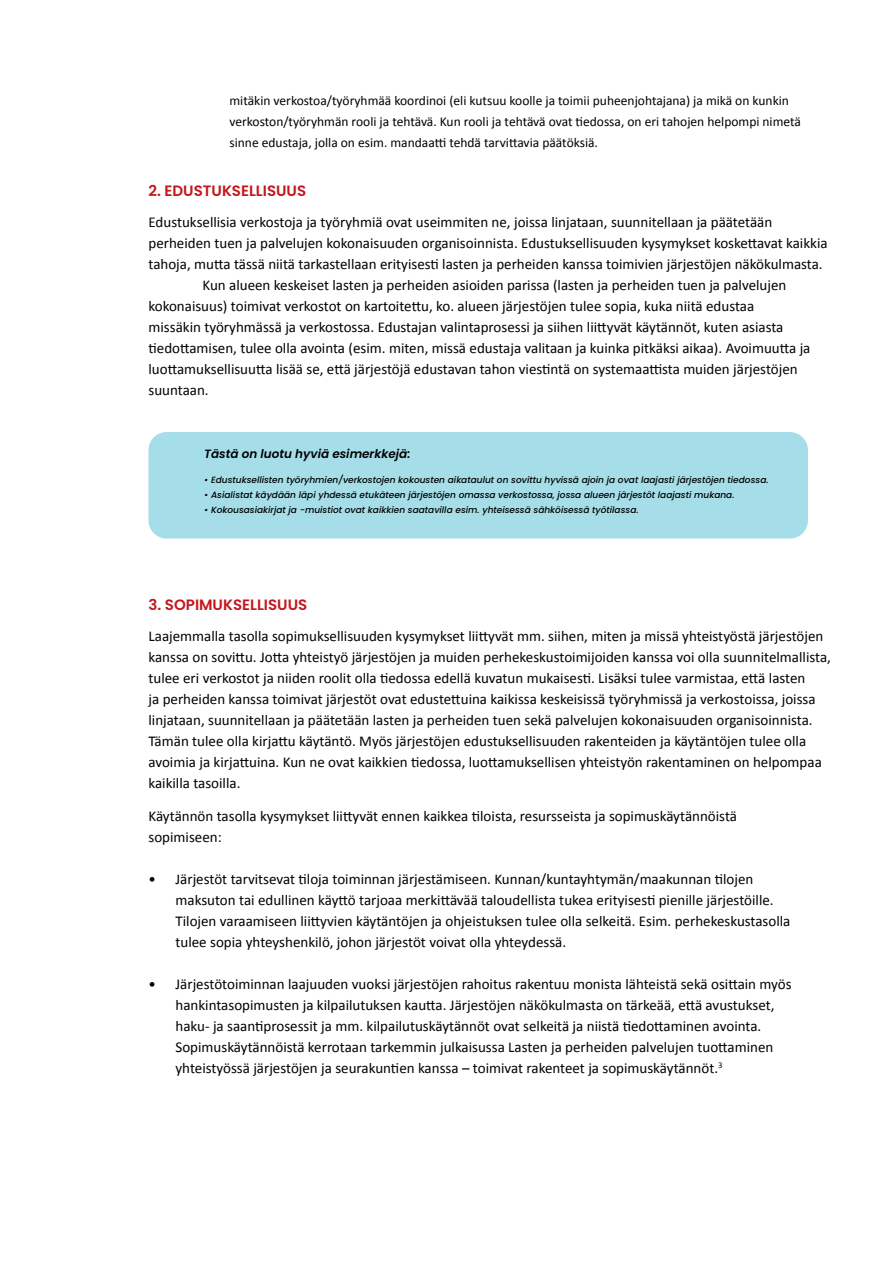
<style>
.page{position:relative;width:893px;height:1263px;background:#fff}
.page>*{position:absolute;margin:0;border:0;box-sizing:border-box;transform-origin:0 0}
.leipis{font:15px/21px "Calibri";color:#000}
.pieni_punainen_otsik{font:600 15px "Poppins";color:#c4161c}
.leipis-2{font:13.5px/21px "Calibri";color:#000}
.infolaatikko{font:italic 600 12px "Poppins";color:#000}
.infolaatikko-2{font:italic 500 9px "Poppins";color:#000}
</style>
<div class="page">
<div style="left:148px;top:432px;width:660px;height:107px;background:#a5dee9;border-radius:18px"></div>
<p class="leipis-2" style="left:230px;top:89px;width:573px">mitäkin verkostoa/työryhmää koordinoi (eli kutsuu koolle ja toimii puheenjohtajana) ja mikä on kunkin verkoston/työryhmän rooli ja tehtävä. Kun rooli ja tehtävä ovat tiedossa, on eri tahojen helpompi nimetä sinne edustaja, jolla on esim. mandaatti tehdä tarvittavia päätöksiä.</p>
<p class="pieni_punainen_otsik" style="left:148px;top:182px;width:159px">2. EDUSTUKSELLISUUS</p>
<p class="leipis" style="left:148px;top:211px;width:625px">Edustuksellisia verkostoja ja työryhmiä ovat useimmiten ne, joissa linjataan, suunnitellaan ja päätetään</p>
<p class="leipis" style="left:148px;top:232px;width:681px">perheiden tuen ja palvelujen kokonaisuuden organisoinnista. Edustuksellisuuden kysymykset koskettavat kaikkia</p>
<p class="leipis" style="left:148px;top:253px;width:676px">tahoja, mutta tässä niitä tarkastellaan erityisesti lasten ja perheiden kanssa toimivien järjestöjen näkökulmasta.</p>
<p class="leipis" style="left:202px;top:274px;width:585px">Kun alueen keskeiset lasten ja perheiden asioiden parissa (lasten ja perheiden tuen ja palvelujen</p>
<p class="leipis" style="left:148px;top:295px;width:607px">kokonaisuus) toimivat verkostot on kartoitettu, ko. alueen järjestöjen tulee sopia, kuka niitä edustaa</p>
<p class="leipis" style="left:148px;top:316px;width:636px">missäkin työryhmässä ja verkostossa. Edustajan valintaprosessi ja siihen liittyvät käytännöt, kuten asiasta</p>
<p class="leipis" style="left:148px;top:337px;width:663px">tiedottamisen, tulee olla avointa (esim. miten, missä edustaja valitaan ja kuinka pitkäksi aikaa). Avoimuutta ja</p>
<p class="leipis" style="left:148px;top:358px;width:651px">luottamuksellisuutta lisää se, että järjestöjä edustavan tahon viestintä on systemaattista muiden järjestöjen</p>
<p class="leipis" style="left:148px;top:379px;width:62px">suuntaan.</p>
<p class="infolaatikko" style="left:204px;top:447px;width:208px">Tästä on luotu hyviä esimerkkejä:</p>
<p class="infolaatikko-2" style="left:204px;top:475px;width:566px">• Edustuksellisten työryhmien/verkostojen kokousten aikataulut on sovittu hyvissä ajoin ja ovat laajasti järjestöjen tiedossa.</p>
<p class="infolaatikko-2" style="left:204px;top:490px;width:532px">• Asialistat käydään läpi yhdessä etukäteen järjestöjen omassa verkostossa, jossa alueen järjestöt laajasti mukana.</p>
<p class="infolaatikko-2" style="left:204px;top:505px;width:436px">• Kokousasiakirjat ja -muistiot ovat kaikkien saatavilla esim. yhteisessä sähköisessä työtilassa.</p>
<p class="pieni_punainen_otsik" style="left:148px;top:596px;width:160px">3. SOPIMUKSELLISUUS</p>
<p class="leipis" style="left:148px;top:625px;width:684px">Laajemmalla tasolla sopimuksellisuuden kysymykset liittyvät mm. siihen, miten ja missä yhteistyöstä järjestöjen kanssa on sovittu. Jotta yhteistyö järjestöjen ja muiden perhekeskustoimijoiden kanssa voi olla suunnitelmallista, tulee eri verkostot ja niiden roolit olla tiedossa edellä kuvatun mukaisesti. Lisäksi tulee varmistaa, että lasten<br>ja perheiden kanssa toimivat järjestöt ovat edustettuina kaikissa keskeisissä työryhmissä ja verkostoissa, joissa linjataan, suunnitellaan ja päätetään lasten ja perheiden tuen sekä palvelujen kokonaisuuden organisoinnista.<br>Tämän tulee olla kirjattu käytäntö. Myös järjestöjen edustuksellisuuden rakenteiden ja käytäntöjen tulee olla avoimia ja kirjattuina. Kun ne ovat kaikkien tiedossa, luottamuksellisen yhteistyön rakentaminen on helpompaa kaikilla tasoilla.</p>
<p class="leipis" style="left:148px;top:805px;width:590px">Käytännön tasolla kysymykset liittyvät ennen kaikkea tiloista, resursseista ja sopimuskäytännöistä sopimiseen:</p>
<p class="leipis" style="left:176px;top:868px;width:616px;text-indent:-27px">• Järjestöt tarvitsevat tiloja toiminnan järjestämiseen. Kunnan/kuntayhtymän/maakunnan tilojen maksuton tai edullinen käyttö tarjoaa merkittävää taloudellista tukea erityisesti pienille järjestöille.<br>Tilojen varaamiseen liittyvien käytäntöjen ja ohjeistuksen tulee olla selkeitä. Esim. perhekeskustasolla tulee sopia yhteyshenkilö, johon järjestöt voivat olla yhteydessä.</p>
<p class="leipis" style="left:176px;top:973px;width:618px;text-indent:-27px">• Järjestötoiminnan laajuuden vuoksi järjestöjen rahoitus rakentuu monista lähteistä sekä osittain myös hankintasopimusten ja kilpailutuksen kautta. Järjestöjen näkökulmasta on tärkeää, että avustukset, haku- ja saantiprosessit ja mm. kilpailutuskäytännöt ovat selkeitä ja niistä tiedottaminen avointa.<br>Sopimuskäytännöistä kerrotaan tarkemmin julkaisussa Lasten ja perheiden palvelujen tuottaminen yhteistyössä järjestöjen ja seurakuntien kanssa – toimivat rakenteet ja sopimuskäytännöt.<sup>3</sup></p>
</div>
